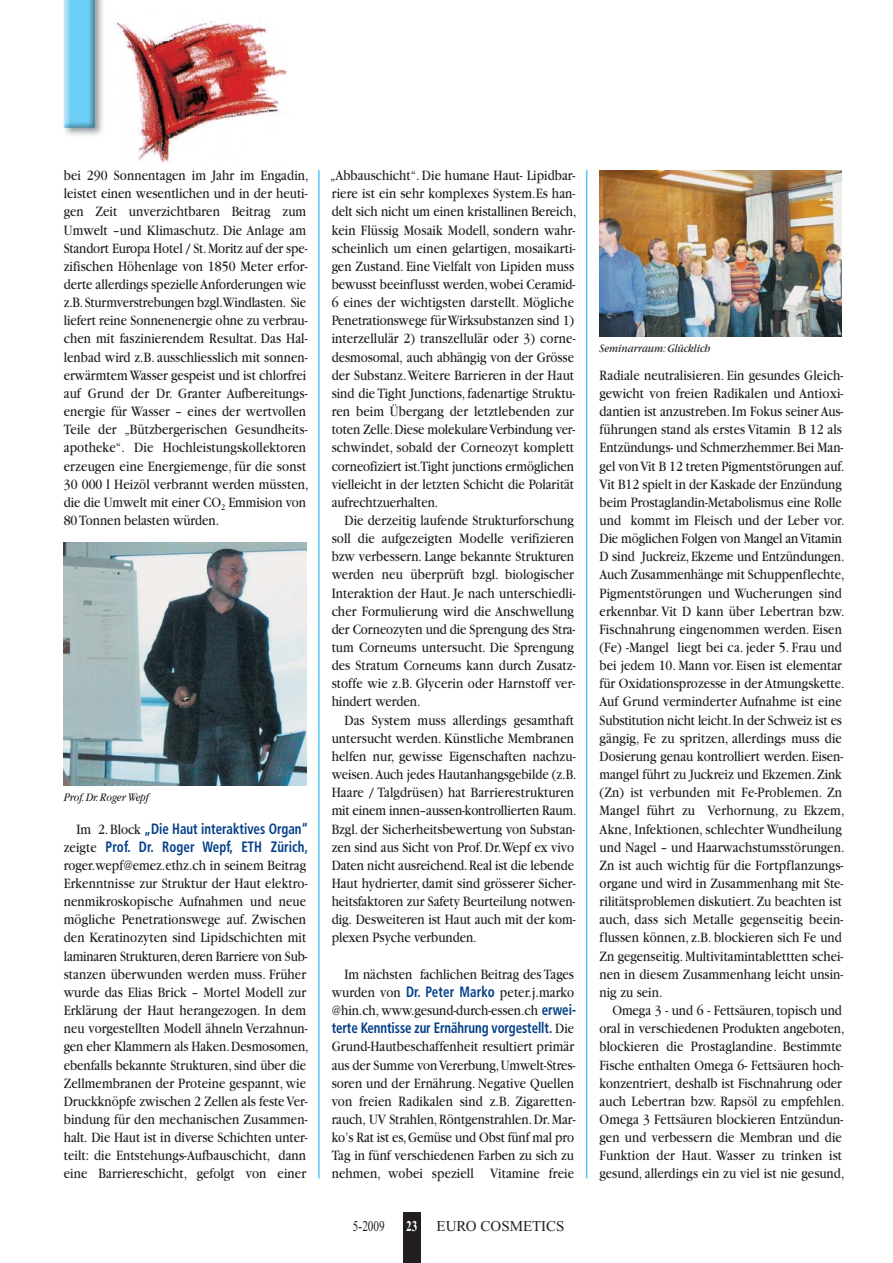
<style>
.page{position:relative;width:893px;height:1263px;background:#fff}
.page>*{position:absolute;margin:0;border:0;box-sizing:border-box;transform-origin:0 0}
.t1{font:15px/18.1px "Garamond";letter-spacing:.005em;color:#231f20;scale:.86 1}
.t2{font:700 condensed 15px/18.1px "Frutiger";letter-spacing:-.005em;color:#023e88;text-align:right;scale:.86 1}
.t3{font:15px "Times New Roman";color:#231f20}
.t4{font:15px "Times New Roman";color:#231f20;scale:.75 1}
.t5{font:700 15px "Times New Roman";color:#fff;scale:.75 1}
.t6{font:italic 12px "Garamond";color:#231f20;scale:.86 1}
.s1{font-family:"Garamond";font-weight:400;font-stretch:normal;color:#231f20}
.s2{font-family:"Frutiger";font-weight:700;font-stretch:condensed;color:#023e88}
</style>
<div class="page">
<div style="left:404px;top:1212px;width:17px;height:51px;background:#231f20"></div>
<hr style="left:319px;top:170px;width:1px;height:1008px;background:#00aeef">
<hr style="left:587px;top:170px;width:1px;height:1008px;background:#00aeef">
<img style="left:64px;top:542px;width:242px;height:243px">
<img style="left:600px;top:170px;width:242px;height:167px">
<img style="left:62px;top:0;width:41px;height:136px">
<img style="left:117px;top:21px;width:171px;height:142px">
<p class="t1" style="left:64px;top:168px;width:286px">bei 290 Sonnentagen im Jahr im Engadin, leistet einen wesentlichen und in der heuti&shy;gen Zeit unverzichtbaren Beitrag zum Umwelt –und Klimaschutz. Die Anlage am Standort Europa Hotel / St. Moritz auf der spe&shy;zifischen Höhenlage von 1850 Meter erfor&shy;derte allerdings spezielle Anforderungen wie z.B. Sturmverstrebungen bzgl.Windlasten. Sie liefert reine Sonnenenergie ohne zu verbrau&shy;chen mit faszinierendem Resultat. Das Hal&shy;lenbad wird z.B. ausschliesslich mit sonnen&shy;erwärmtem Wasser gespeist und ist chlorfrei auf Grund der Dr. Granter Aufbereitungs&shy;energie für Wasser – eines der wertvollen Teile der „Bützbergerischen Gesundheits&shy;apotheke“. Die Hochleistungskollektoren erzeugen eine Energiemenge, für die sonst 30 000 l Heizöl verbrannt werden müssten, die die Umwelt mit einer CO<sub>2</sub> Emmision von 80 Tonnen belasten würden.</p>
<p class="t6" style="left:64px;top:793px;width:101px">Prof. Dr. Roger Wepf</p>
<p class="t2" style="left:64px;top:820px;width:286px"><span class="s1">Im 2. Block</span> „Die Haut interaktives Organ“ <span class="s1">zeigte</span> Prof. Dr. Roger Wepf, ETH Zürich,</p>
<p class="t1" style="left:64px;top:857px;width:286px">roger.wepf@emez.ethz.ch in seinem Beitrag Erkenntnisse zur Struktur der Haut elektro&shy;nenmikroskopische Aufnahmen und neue mögliche Penetrationswege auf. Zwischen den Keratinozyten sind Lipidschichten mit laminaren Strukturen, deren Barriere von Sub&shy;stanzen überwunden werden muss. Früher wurde das Elias Brick – Mortel Modell zur Erklärung der Haut herangezogen. In dem neu vorgestellten Modell ähneln Verzahnun&shy;gen eher Klammern als Haken. Desmosomen, ebenfalls bekannte Strukturen, sind über die Zellmembranen der Proteine gespannt, wie Druckknöpfe zwischen 2 Zellen als feste Ver&shy;bindung für den mechanischen Zusammen&shy;halt. Die Haut ist in diverse Schichten unter&shy;teilt: die Entstehungs-Aufbauschicht, dann eine Barriereschicht, gefolgt von einer</p>
<p class="t1" style="left:330px;top:168px;width:288px">„Abbauschicht“. Die humane Haut- Lipidbar&shy;riere ist ein sehr komplexes System.Es han&shy;delt sich nicht um einen kristallinen Bereich, kein Flüssig Mosaik Modell, sondern wahr&shy;scheinlich um einen gelartigen, mosaikarti&shy;gen Zustand. Eine Vielfalt von Lipiden muss bewusst beeinflusst werden, wobei Ceramid-6 eines der wichtigsten darstellt. Mögliche Penetrationswege für Wirksubstanzen sind 1) interzellulär 2) transzellulär oder 3) corne&shy;desmosomal, auch abhängig von der Grösse der Substanz. Weitere Barrieren in der Haut sind die Tight Junctions, fadenartige Struktu&shy;ren beim Übergang der letztlebenden zur toten Zelle. Diese molekulare Verbindung ver&shy;schwindet, sobald der Corneozyt komplett corneofiziert ist.Tight junctions ermöglichen vielleicht in der letzten Schicht die Polarität aufrechtzuerhalten.</p>
<p class="t1" style="left:332px;top:512px;width:285px;text-align:justify;text-indent:13px">Die derzeitig laufende Strukturforschung soll die aufgezeigten Modelle verifizieren bzw verbessern. Lange bekannte Strukturen werden neu überprüft bzgl. biologischer Interaktion der Haut. Je nach unterschiedli&shy;cher Formulierung wird die Anschwellung der Corneozyten und die Sprengung des Stra&shy;tum Corneums untersucht. Die Sprengung des Stratum Corneums kann durch Zusatz&shy;stoffe wie z.B. Glycerin oder Harnstoff ver&shy;hindert werden.</p>
<p class="t1" style="left:332px;top:712px;width:286px;text-indent:13px">Das System muss allerdings gesamthaft untersucht werden. Künstliche Membranen helfen nur, gewisse Eigenschaften nachzu&shy;weisen. Auch jedes Hautanhangsgebilde (z.B.<br>Haare / Talgdrüsen) hat Barrierestrukturen mit einem innen–aussen-kontrollierten Raum.<br>Bzgl. der Sicherheitsbewertung von Substan&shy;zen sind aus Sicht von Prof. Dr. Wepf ex vivo Daten nicht ausreichend. Real ist die lebende Haut hydrierter, damit sind grösserer Sicher&shy;heitsfaktoren zur Safety Beurteilung notwen&shy;dig. Desweiteren ist Haut auch mit der kom&shy;plexen Psyche verbunden.</p>
<p class="t1" style="left:332px;top:966px;width:286px;text-indent:13px">Im nächsten fachlichen Beitrag des Tages wurden von <span class="s2">Dr. Peter Marko</span> peter.j.marko @hin.ch, www.gesund-durch-essen.ch <span class="s2">erwei-</span></p>
<p class="t2" style="left:332px;top:1020px;width:283px">terte Kenntisse zur Ernährung vorgestellt. <span class="s1">Die</span></p>
<p class="t1" style="left:332px;top:1039px;width:285px;text-align:justify">Grund-Hautbeschaffenheit resultiert primär aus der Summe von Vererbung, Umwelt-Stres&shy;soren und der Ernährung. Negative Quellen von freien Radikalen sind z.B. Zigaretten&shy;rauch, UV Strahlen, Röntgenstrahlen. Dr. Mar&shy;ko’s Rat ist es, Gemüse und Obst fünf mal pro Tag in fünf verschiedenen Farben zu sich zu nehmen, wobei speziell Vitamine freie</p>
<p class="t4" style="left:353px;top:1220px;width:44px">5-2009</p>
<p class="t5" style="left:406px;top:1220px;width:16px">23</p>
<p class="t3" style="left:437px;top:1220px;width:130px">EURO COSMETICS</p>
<p class="t6" style="left:600px;top:344px;width:130px">Seminarraum: Glücklich</p>
<p class="t1" style="left:600px;top:367px;width:286px">Radiale neutralisieren. Ein gesundes Gleich&shy;gewicht von freien Radikalen und Antioxi&shy;dantien ist anzustreben. Im Fokus seiner Aus&shy;führungen stand als erstes Vitamin B 12 als Entzündungs- und Schmerzhemmer. Bei Man&shy;gel von Vit B 12 treten Pigmentstörungen auf.<br>Vit B12 spielt in der Kaskade der Enzündung beim Prostaglandin-Metabolismus eine Rolle und kommt im Fleisch und der Leber vor.<br>Die möglichen Folgen von Mangel an Vitamin D sind Juckreiz, Ekzeme und Entzündungen.<br>Auch Zusammenhänge mit Schuppenflechte, Pigmentstörungen und Wucherungen sind erkennbar. Vit D kann über Lebertran bzw.<br>Fischnahrung eingenommen werden. Eisen (Fe) -Mangel liegt bei ca. jeder 5. Frau und bei jedem 10. Mann vor. Eisen ist elementar für Oxidationsprozesse in der Atmungskette.<br>Auf Grund verminderter Aufnahme ist eine Substitution nicht leicht. In der Schweiz ist es gängig, Fe zu spritzen, allerdings muss die Dosierung genau kontrolliert werden. Eisen&shy;mangel führt zu Juckreiz und Ekzemen. Zink (Zn) ist verbunden mit Fe-Problemen. Zn Mangel führt zu Verhornung, zu Ekzem, Akne, Infektionen, schlechter Wundheilung und Nagel – und Haarwachstumsstörungen.<br>Zn ist auch wichtig für die Fortpflanzungs&shy;organe und wird in Zusammenhang mit Ste&shy;rilitätsproblemen diskutiert. Zu beachten ist auch, dass sich Metalle gegenseitig beein&shy;flussen können, z.B. blockieren sich Fe und Zn gegenseitig. Multivitamintablettten schei&shy;nen in diesem Zusammenhang leicht unsin&shy;nig zu sein.</p>
<p class="t1" style="left:600px;top:1003px;width:286px;text-indent:13px">Omega 3 - und 6 - Fettsäuren, topisch und oral in verschiedenen Produkten angeboten, blockieren die Prostaglandine. Bestimmte Fische enthalten Omega 6- Fettsäuren hoch&shy;konzentriert, deshalb ist Fischnahrung oder auch Lebertran bzw. Rapsöl zu empfehlen.<br>Omega 3 Fettsäuren blockieren Entzündun&shy;gen und verbessern die Membran und die Funktion der Haut. Wasser zu trinken ist gesund, allerdings ein zu viel ist nie gesund,</p>
</div>
